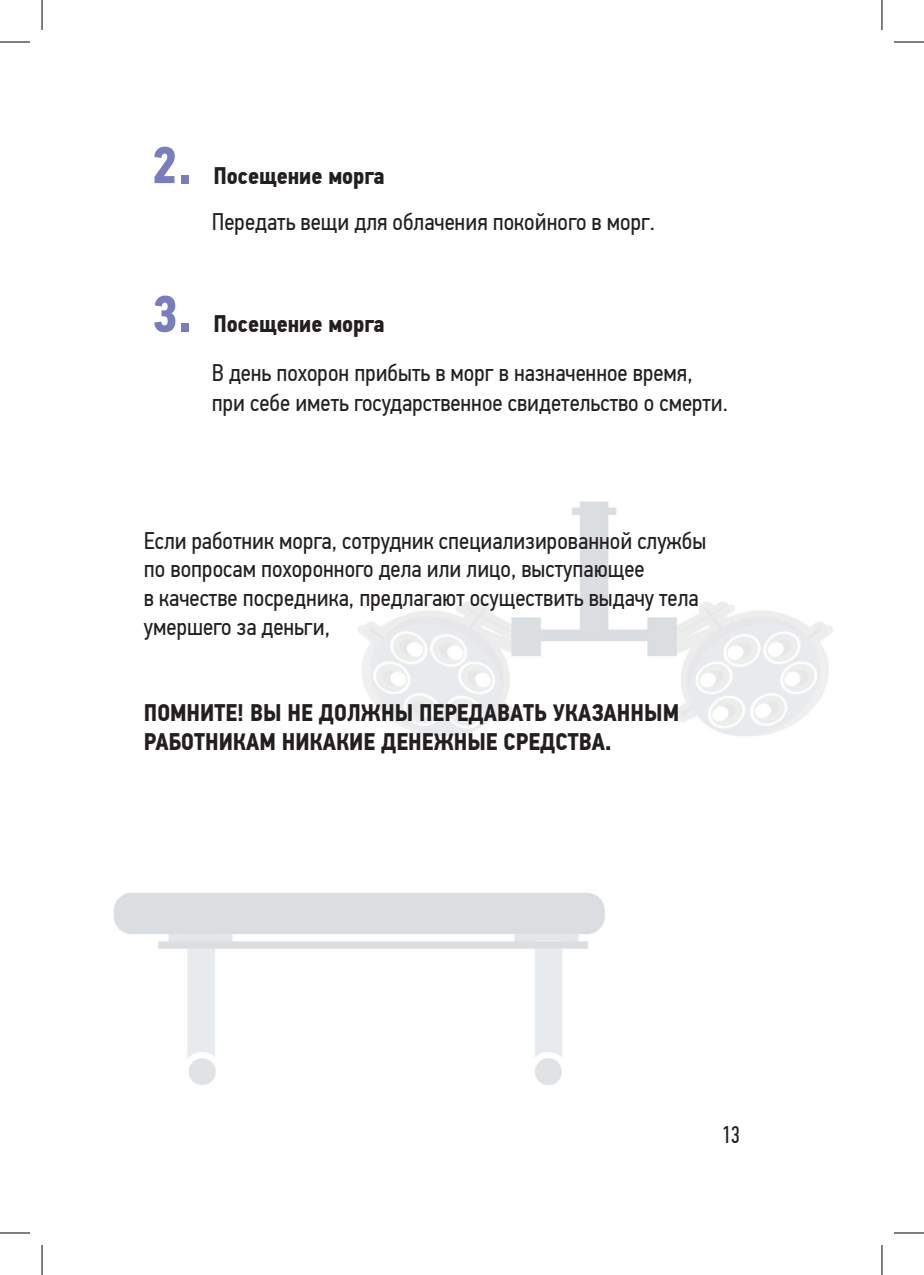
<style>
.page{position:relative;width:924px;height:1275px;background:#fff}
.page>*{position:absolute;margin:0;border:0;box-sizing:border-box;transform-origin:0 0}
.t1{font:700 52px "PF Din Text Cond Pro";color:#7a7dbc}
.t2{font:24px/28.8px "PF Din Text Cond Pro";color:#231f20}
.t3{font:700 24px/28.8px "PF Din Text Cond Pro";color:#231f20}
.t4{font:24px "PF Din Text Comp Pro";color:#231f20}
</style>
<div class="page">
<img style="left:113px;top:25px;width:770px;height:1225px">
<hr style="left:880px;top:0;width:2px;height:30px;background:#fff">
<hr style="left:880px;top:1245px;width:2px;height:30px;background:#fff">
<hr style="left:0;top:42px;width:30px;height:1px;background:#000">
<hr style="left:893px;top:42px;width:30px;height:1px;background:#000">
<hr style="left:0;top:1232px;width:30px;height:1px;background:#000">
<hr style="left:893px;top:1232px;width:30px;height:1px;background:#000">
<hr style="left:42px;top:0;width:1px;height:30px;background:#000">
<hr style="left:42px;top:1245px;width:1px;height:30px;background:#000">
<hr style="left:881px;top:0;width:1px;height:30px;background:#000">
<hr style="left:881px;top:1245px;width:1px;height:30px;background:#000">
<p class="t1" style="left:152px;top:134px;width:41px">2.</p>
<p class="t1" style="left:152px;top:282px;width:41px">3.</p>
<p class="t3" style="left:213px;top:162px;width:172px">Посещение морга</p>
<p class="t2" style="left:212px;top:207px;width:444px">Передать вещи для облачения покойного в морг.</p>
<p class="t3" style="left:213px;top:310px;width:172px">Посещение морга</p>
<p class="t2" style="left:212px;top:358px;width:517px;line-height:30px">В день похорон прибыть в морг в назначенное время, при себе иметь государственное свидетельство о смерти.</p>
<p class="t2" style="left:144px;top:526px;width:563px">Если работник морга, сотрудник специализированной службы по вопросам похоронного дела или лицо, выступающее<br>в качестве посредника, предлагают осуществить выдачу тела умершего за деньги,</p>
<p class="t3" style="left:144px;top:699px;width:536px">ПОМНИТЕ! ВЫ НЕ ДОЛЖНЫ ПЕРЕДАВАТЬ УКАЗАННЫМ<br>РАБОТНИКАМ НИКАКИЕ ДЕНЕЖНЫЕ СРЕДСТВА.</p>
<p class="t4" style="left:721px;top:1121px;width:20px">13</p>
</div>
